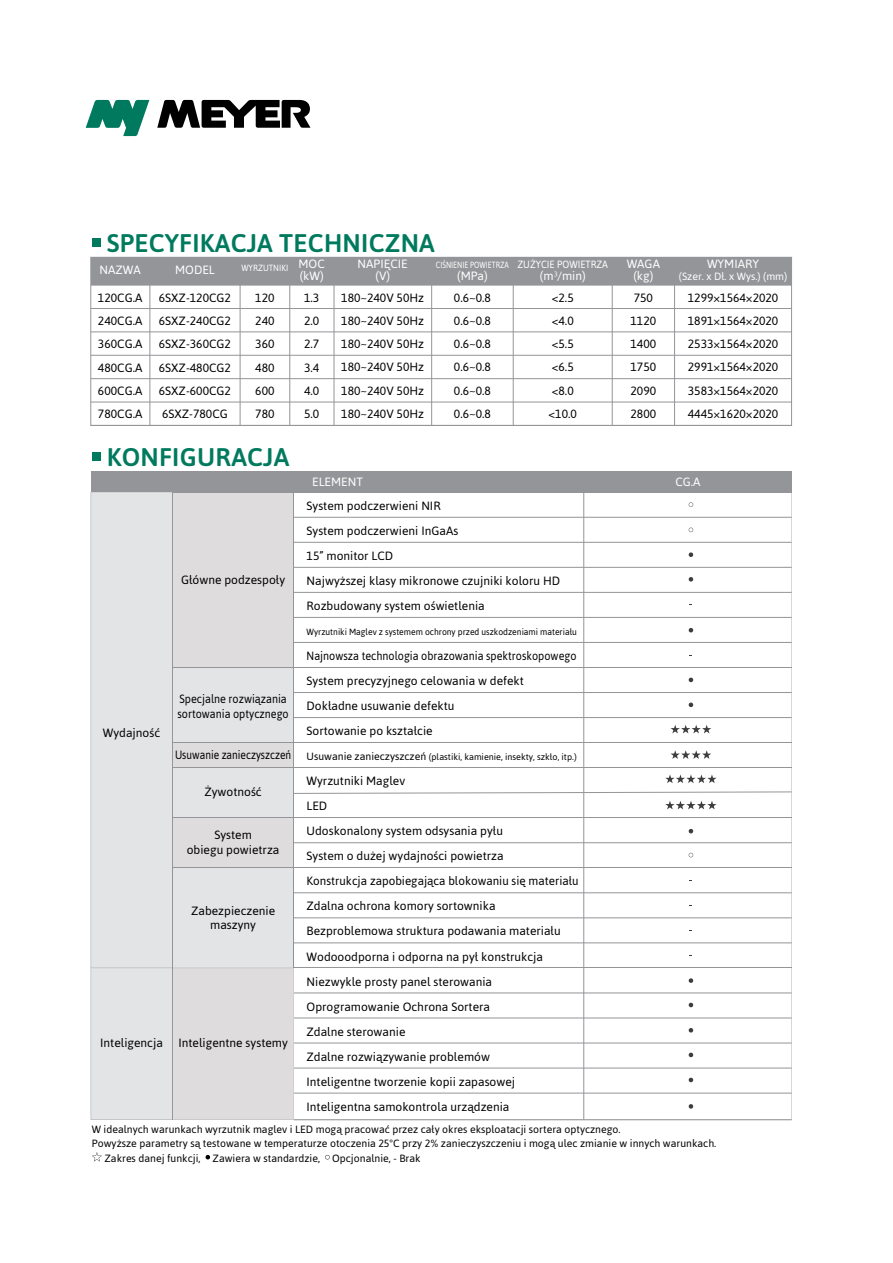
<style>
.page{position:relative;width:893px;height:1263px;background:#fff}
.page>*{position:absolute;margin:0;border:0;box-sizing:border-box;transform-origin:0 0}
.t1{font:500 25.5px "Asap";letter-spacing:.01em;color:#007a5e}
.t2{font:12px/23.2px "Asap";color:#000;text-align:justify}
.t3{font:12px/25px "Asap";color:#000;scale:.9 1}
.t4{font:12px/12px "Asap";color:#fff;text-align:center}
.t5{font:12px "Asap";color:#000;scale:.85 1}
.t6{font:10.5px "Asap";color:#000}
.t7{font:10.5px "Asap";color:#fff}
.t8{font:10.5px "Asap";color:#fff;scale:.9 1}
.t9{font:9px "Asap";color:#000}
.t10{font:9px "Asap";color:#000;scale:.95 1}
.t11{font:9px "Asap";color:#fff;scale:.8 1}
.t12{font:9px "Asap";color:#fff;scale:.9 1}
.s1{font-size:10.5px}
</style>
<div class="page">
<div style="left:91px;top:471px;width:701px;height:21px;background:#939598"></div>
<svg style="left:91px;top:492px;width:701px;height:628px"></svg>
<div style="left:91px;top:257px;width:701px;height:28px;background:#939598"></div>
<hr style="left:91px;top:285px;width:701px;height:1px;background:#939598">
<hr style="left:150px;top:266px;width:1px;height:159px;background:#939598">
<hr style="left:240px;top:266px;width:1px;height:159px;background:#939598">
<hr style="left:289px;top:266px;width:1px;height:159px;background:#939598">
<hr style="left:513px;top:266px;width:1px;height:159px;background:#939598">
<hr style="left:334px;top:266px;width:1px;height:159px;background:#939598">
<hr style="left:431px;top:266px;width:1px;height:159px;background:#939598">
<hr style="left:612px;top:266px;width:1px;height:159px;background:#939598">
<hr style="left:674px;top:266px;width:1px;height:159px;background:#939598">
<div style="left:91px;top:257px;width:701px;height:169px;border:1px solid #939598"></div>
<hr style="left:91px;top:308px;width:701px;height:1px;background:#939598">
<hr style="left:91px;top:332px;width:701px;height:1px;background:#939598">
<hr style="left:91px;top:355px;width:701px;height:1px;background:#939598">
<hr style="left:91px;top:402px;width:701px;height:1px;background:#939598">
<hr style="left:91px;top:378px;width:701px;height:1px;background:#939598">
<hr style="left:91px;top:425px;width:701px;height:1px;background:#939598">
<hr style="left:294px;top:542px;width:497px;height:1px;background:#939598">
<hr style="left:294px;top:517px;width:498px;height:1px;background:#939598">
<svg style="left:86px;top:100px;width:63px;height:36px"></svg>
<svg style="left:157px;top:100px;width:153px;height:28px"></svg>
<div style="left:92px;top:239px;width:8px;height:8px;background:#007a5e"></div>
<div style="left:92px;top:452px;width:8px;height:9px;background:#007a5e"></div>
<svg style="left:92px;top:1152px;width:10px;height:9px"></svg>
<svg style="left:206px;top:1155px;width:4px;height:4px"></svg>
<svg style="left:325px;top:1155px;width:5px;height:4px"></svg>
<h1 class="t1" style="left:107px;top:227px;width:330px">SPECYFIKACJA TECHNICZNA</h1>
<p class="t8" style="left:517px;top:257px;width:102px">ZUŻYCIE POWIETRZA</p>
<p class="t4" style="left:540px;top:269px;width:47px">(m³/min)</p>
<p class="t4" style="left:627px;top:257px;width:35px">WAGA (kg)</p>
<p class="t4" style="left:707px;top:257px;width:54px">WYMIARY</p>
<p class="t12" style="left:241px;top:262px;width:94px">WYRZUTNIKI <sup>MOC</sup></p>
<p class="t4" style="left:300px;top:269px;width:26px">(kW)</p>
<p class="t4" style="left:358px;top:257px;width:52px">NAPIĘCIE (V)</p>
<p class="t11" style="left:436px;top:259px;width:93px">CIŚNIENIE POWIETRZA</p>
<p class="t4" style="left:100px;top:264px;width:43px">NAZWA</p>
<p class="t4" style="left:175px;top:264px;width:41px">MODEL</p>
<p class="t2" style="left:159px;top:286px;width:74px">6SXZ-120CG2<br>6SXZ-240CG2<br>6SXZ-360CG2<br>6SXZ-480CG2<br>6SXZ-600CG2<br>6SXZ-780CG</p>
<p class="t2" style="left:255px;top:286px;width:21px">120<br>240<br>360<br>480<br>600<br>780</p>
<p class="t4" style="left:457px;top:269px;width:32px">(MPa)</p>
<p class="t7" style="left:679px;top:269px;width:110px">(Szer. x Dł. x Wys.) (mm)</p>
<p class="t2" style="left:98px;top:286px;width:46px">120CG.A 240CG.A 360CG.A 480CG.A 600CG.A 780CG.A</p>
<p class="t2" style="left:304px;top:285px;width:17px">1.3<br>2.0<br>2.7<br>3.4<br>4.0<br>5.0</p>
<p class="t2" style="left:341px;top:285px;width:84px">180~240V 50Hz 180~240V 50Hz 180~240V 50Hz 180~240V 50Hz 180~240V 50Hz 180~240V 50Hz</p>
<p class="t2" style="left:454px;top:285px;width:38px">0.6~0.8<br>0.6~0.8<br>0.6~0.8<br>0.6~0.8<br>0.6~0.8<br>0.6~0.8</p>
<p class="t2" style="left:549px;top:285px;width:30px;text-align:left">&lt;2.5 &lt;4.0 &lt;5.5 &lt;6.5 &lt;8.0 &lt;10.0</p>
<p class="t2" style="left:630px;top:285px;width:27px;text-align:left">750<br>1120<br>1400<br>1750<br>2090<br>2800</p>
<p class="t2" style="left:688px;top:285px;width:92px">1299×1564×2020<br>1891×1564×2020<br>2533×1564×2020<br>2991×1564×2020<br>3583×1564×2020<br>4445×1620×2020</p>
<h1 class="t1" style="left:107px;top:440px;width:184px">KONFIGURACJA</h1>
<p class="t4" style="left:312px;top:476px;width:52px">ELEMENT</p>
<p class="t4" style="left:675px;top:476px;width:27px">CG.A</p>
<p class="t2" style="left:307px;top:492px;width:255px;line-height:25px;text-align:left">System podczerwieni NIR<br>System podczerwieni InGaAs<br>15” monitor LCD<br>Najwyższej klasy mikronowe czujniki koloru HD<br>Rozbudowany system oświetlenia</p>
<p class="t10" style="left:307px;top:626px;width:286px">Wyrzutniki Maglev z systemem ochrony przed uszkodzeniami materiału</p>
<p class="t3" style="left:307px;top:643px;width:301px">Najnowsza technologia obrazowania spektroskopowego System precyzyjnego celowania w defekt Dokładne usuwanie defektu<br>Sortowanie po kształcie</p>
<p class="t9" style="left:307px;top:751px;width:272px"><span class="s1">Usuwanie zanieczyszczeń</span> (plastiki, kamienie, insekty, szkło, itp.)</p>
<p class="t2" style="left:307px;top:768px;width:274px;line-height:25px;text-align:left">Wyrzutniki Maglev<br>LED<br>Udoskonalony system odsysania pyłu<br>System o dużej wydajności powietrza<br>Konstrukcja zapobiegająca blokowaniu się materiału Zdalna ochrona komory sortownika Bezproblemowa struktura podawania materiału Wodooodporna i odporna na pył konstrukcja Niezwykle prosty panel sterowania Oprogramowanie Ochrona Sortera<br>Zdalne sterowanie<br>Zdalne rozwiązywanie problemów<br>Inteligentne tworzenie kopii zapasowej Inteligentna samokontrola urządzenia</p>
<p class="t6" style="left:92px;top:1122px;width:530px">W idealnych warunkach wyrzutnik maglev i LED mogą pracować przez cały okres eksploatacji sortera optycznego.</p>
<p class="t6" style="left:92px;top:1136px;width:626px">Powyższe parametry są testowane w temperaturze otoczenia 25°C przy 2% zanieczyszczeniu i mogą ulec zmianie w innych warunkach.</p>
<p class="t6" style="left:104px;top:1151px;width:318px">Zakres danej funkcji, Zawiera w standardzie, Opcjonalnie, - Brak</p>
<p class="t2" style="left:181px;top:567px;width:106px">Główne podzespoły</p>
<p class="t3" style="left:177px;top:691px;width:125px;line-height:14.4px">Specjalne rozwiązania sortowania optycznego</p>
<p class="t5" style="left:175px;top:747px;width:138px">Usuwanie zanieczyszczeń</p>
<p class="t2" style="left:204px;top:779px;width:59px">Żywotność</p>
<p class="t2" style="left:187px;top:827px;width:94px;line-height:14.4px;text-align:center">System<br>obiegu powietrza</p>
<p class="t2" style="left:103px;top:720px;width:59px">Wydajność</p>
<p class="t2" style="left:191px;top:903px;width:86px;line-height:14.4px;text-align:center">Zabezpieczenie maszyny</p>
<p class="t2" style="left:178px;top:1030px;width:111px">Inteligentne systemy</p>
<p class="t2" style="left:100px;top:1030px;width:64px">Inteligencja</p>
</div>
